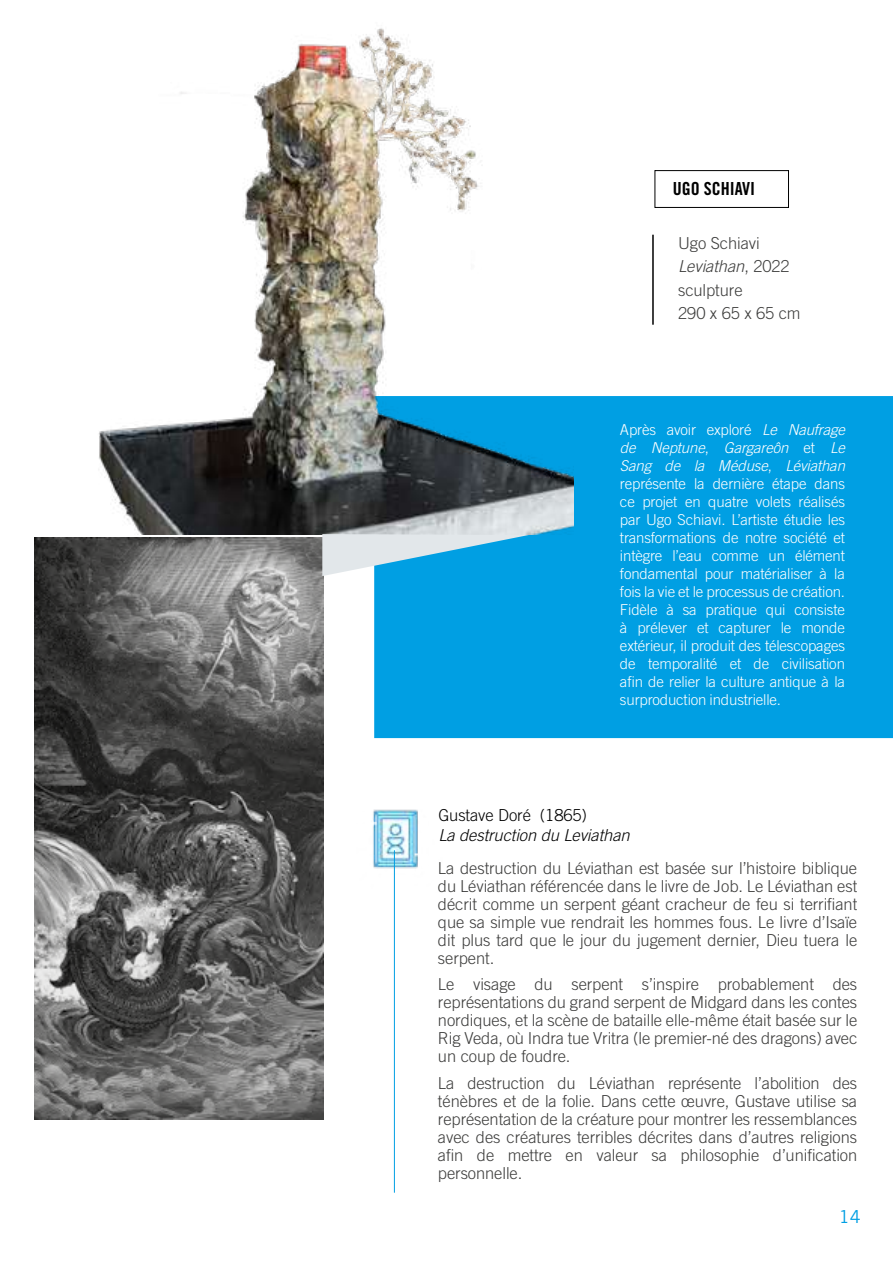
<style>
.page{position:relative;width:893px;height:1263px;background:#fff}
.page>*{position:absolute;margin:0;border:0;box-sizing:border-box;transform-origin:0 0}
.t1{font:18px "Trade Gothic LT Std Bd Cn 20";color:#000}
.t2{font:18px "Trade Gothic LT";color:#009fe3}
.t3{font:300 16.5px/18px "Trade Gothic LT Std";letter-spacing:-.005em;color:#3c3c3b;text-align:justify}
.t4{font:italic 300 16.5px "Trade Gothic LT Std";letter-spacing:-.005em;color:#000}
.t5{font:300 16.5px "Trade Gothic LT Std";letter-spacing:-.005em;color:#000}
.t6{font:300 15px/18px "Trade Gothic LT Std";letter-spacing:-.01em;color:#fff;text-align:justify}
.s1{font-style:italic}
</style>
<div class="page">
<div style="left:655px;top:170px;width:134px;height:38px;border:1px solid #000"></div>
<hr style="left:652px;top:235px;width:2px;height:90px;background:#000">
<img style="left:34px;top:537px;width:289px;height:582px">
<img style="left:373px;top:809px;width:45px;height:83px">
<hr style="left:394px;top:850px;width:1px;height:343px;background:#009fe3">
<div style="left:374px;top:396px;width:519px;height:342px;background:#009fe3"></div>
<img style="left:99px;top:28px;width:475px;height:507px">
<svg style="left:322px;top:534px;width:207px;height:42px;background:#7bc6e7"></svg>
<p class="t1" style="left:673px;top:178px;width:84px">UGO SCHIAVI</p>
<p class="t3" style="left:678px;top:231px;width:124px;line-height:23.5px;text-align:left">Ugo Schiavi<br><span class="s1">Leviathan</span>, 2022 sculpture<br>290 x 65 x 65 cm</p>
<p class="t6" style="left:620px;top:421px;width:227px">Après avoir exploré <span class="s1">Le Naufrage de Neptune</span>, <span class="s1">Gargareôn</span> et <span class="s1">Le Sang de la Méduse</span>, <span class="s1">Léviathan </span>représente la dernière étape dans ce projet en quatre volets réalisés par Ugo Schiavi. L’artiste étudie les transformations de notre société et intègre l’eau comme un élément fondamental pour matérialiser à la fois la vie et le processus de création.<br>Fidèle à sa pratique qui consiste à prélever et capturer le monde extérieur, il produit des télescopages de temporalité et de civilisation afin de relier la culture antique à la surproduction industrielle.</p>
<p class="t5" style="left:438px;top:805px;width:150px">Gustave Doré (1865)</p>
<p class="t4" style="left:438px;top:825px;width:193px">La destruction du Leviathan</p>
<p class="t3" style="left:438px;top:859px;width:421px">La destruction du Léviathan est basée sur l’histoire biblique du Léviathan référencée dans le livre de Job. Le Léviathan est décrit comme un serpent géant cracheur de feu si terrifiant que sa simple vue rendrait les hommes fous. Le livre d’Isaïe dit plus tard que le jour du jugement dernier, Dieu tuera le serpent.</p>
<p class="t3" style="left:438px;top:975px;width:421px">Le visage du serpent s’inspire probablement des représentations du grand serpent de Midgard dans les contes nordiques, et la scène de bataille elle-même était basée sur le Rig Veda, où Indra tue Vritra (le premier-né des dragons) avec un coup de foudre.</p>
<p class="t3" style="left:438px;top:1074px;width:421px">La destruction du Léviathan représente l’abolition des ténèbres et de la folie. Dans cette œuvre, Gustave utilise sa représentation de la créature pour montrer les ressemblances avec des créatures terribles décrites dans d’autres religions afin de mettre en valeur sa philosophie d’unification personnelle.</p>
<p class="t2" style="left:839px;top:1206px;width:23px">14</p>
</div>
